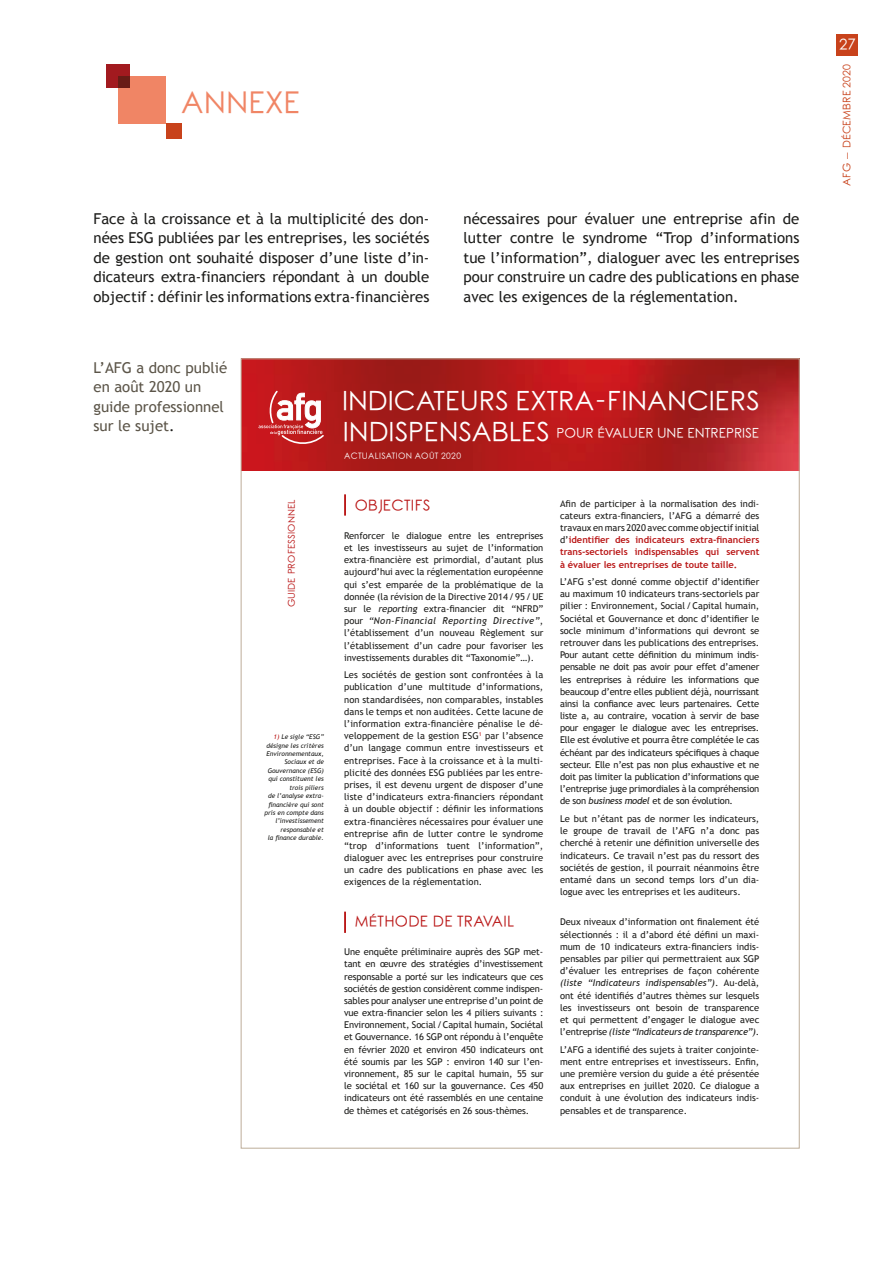
<style>
.page{position:relative;width:893px;height:1263px;background:#fff}
.page>*{position:absolute;margin:0;border:0;box-sizing:border-box;transform-origin:0 0}
.t1{font:30px "Rounded Elegance";color:#f08565}
.t2{font:26.7px "Rounded Elegance";color:#fff}
.t3{font:15px/19.5px "Trebuchet MS";color:#1d1d1b;text-align:justify}
.t4{font:15px/19.5px "Trebuchet MS";color:#5c5549}
.t5{font:15px "Rounded Elegance";letter-spacing:.02em;color:#ba1818}
.t6{font:15px "Rounded Elegance";color:#fff}
.t7{font:13.35px "Rounded Elegance";color:#fff}
.t8{font:10.5px "Rounded Elegance";letter-spacing:.01em;color:#c8421b}
.t9{font:9.3px/12.1px "Trebuchet MS";color:#1d1d1b;text-align:justify}
.t10{font:9.3px "Rounded Elegance";letter-spacing:.02em;color:#ba1818}
.t11{font:8.4px "Rounded Elegance";letter-spacing:.04em;color:#fff}
.t12{font:italic 6.6px/8.4px "Trebuchet MS";color:#1d1d1b;text-align:right}
.s1{color:#1d1d1b}
.s2{color:#ba1818}
.s3{font-size:26.7px}
.s4{font-style:italic}
.s5{font-weight:700;color:#ba1818}
</style>
<div class="page">
<div style="left:837px;top:34px;width:21px;height:21px;background:#c8421b"></div>
<div style="left:166px;top:123px;width:15px;height:16px;background:#c8421b"></div>
<div style="left:118px;top:76px;width:48px;height:47px;background:#f08565"></div>
<div style="left:106px;top:64px;width:24px;height:24px;background:#a21a1f"></div>
<div style="left:118px;top:76px;width:12px;height:12px;background:#681c16"></div>
<img style="left:243px;top:361px;width:554px;height:109px">
<svg style="left:259px;top:391px;width:65px;height:53px"></svg>
<hr style="left:344px;top:494px;width:2px;height:22px;background:#ba1818">
<hr style="left:344px;top:912px;width:2px;height:21px;background:#ba1818">
<h1 class="t1" style="left:181px;top:85px;width:120px">ANNEXE</h1>
<p class="t3" style="left:94px;top:209px;width:337px">Face à la croissance et à la multiplicité des don&shy;nées ESG publiées par les entreprises, les sociétés de gestion ont souhaité disposer d’une liste d’in&shy;dicateurs extra-financiers répondant à un double objectif : définir les informations extra-financières</p>
<p class="t3" style="left:463px;top:209px;width:337px">nécessaires pour évaluer une entreprise afin de lutter contre le syndrome “Trop d’informations tue l’information”, dialoguer avec les entreprises pour construire un cadre des publications en phase avec les exigences de la réglementation.</p>
<h3 class="t4" style="left:94px;top:358px;width:135px">L’AFG a donc publié en août 2020 un guide professionnel sur le sujet<span class="s1">.</span></h3>
<p class="t10" style="left:286px;top:607px;width:110px;rotate:-90deg">GUIDE PROFESSIONNEL</p>
<p class="t12" style="left:264px;top:732px;width:61px"><span class="s2">1)</span> Le sigle “ESG” désigne les critères<br>Environnementaux,<br>Sociaux et de<br>Gouvernance (ESG) qui constituent les trois piliers<br>de l’analyse extra&shy;financière qui sont pris en compte dans l’investissement responsable et<br>la finance durable.</p>
<h2 class="t2" style="left:342px;top:386px;width:419px">INDICATEURS EXTRA-FINANCIERS</h2>
<h3 class="t7" style="left:343px;top:425px;width:418px"><span class="s3">INDISPENSABLES</span> POUR ÉVALUER UNE ENTREPRISE</h3>
<p class="t11" style="left:344px;top:451px;width:118px">ACTUALISATION AOÛT 2020</p>
<h3 class="t5" style="left:355px;top:496px;width:77px">OBJECTIFS</h3>
<p class="t9" style="left:344px;top:530px;width:201px">Renforcer le dialogue entre les entreprises et les investisseurs au sujet de l’information extra-financière est primordial, d’autant plus aujourd’hui avec la réglementation européenne qui s’est emparée de la problématique de la donnée (la révision de la Directive 2014/95/UE sur le <span class="s4">reporting</span> extra-financier dit “NFRD” pour <span class="s4">“Non-Financial Reporting Directive”</span>, l’établissement d’un nouveau Règlement sur l’établissement d’un cadre pour favoriser les investissements durables dit “Taxonomie”…).</p>
<p class="t9" style="left:344px;top:669px;width:201px">Les sociétés de gestion sont confrontées à la publication d’une multitude d’informations, non standardisées, non comparables, instables dans le temps et non auditées. Cette lacune de l’information extra-financière pénalise le dé&shy;veloppement de la gestion ESG<sup>1</sup> par l’absence d’un langage commun entre investisseurs et entreprises. Face à la croissance et à la multi&shy;plicité des données ESG publiées par les entre&shy;prises, il est devenu urgent de disposer d’une liste d’indicateurs extra-financiers répondant à un double objectif : définir les informations extra-financières nécessaires pour évaluer une entreprise afin de lutter contre le syndrome “trop d’informations tuent l’information”, dialoguer avec les entreprises pour construire un cadre des publications en phase avec les exigences de la réglementation.</p>
<h3 class="t5" style="left:355px;top:913px;width:161px">MÉTHODE DE TRAVAIL</h3>
<p class="t9" style="left:344px;top:946px;width:201px">Une enquête préliminaire auprès des SGP met&shy;tant en œuvre des stratégies d’investissement responsable a porté sur les indicateurs que ces sociétés de gestion considèrent comme indispen&shy;sables pour analyser une entreprise d’un point de vue extra-financier selon les 4 piliers suivants :<br>Environnement, Social/Capital humain, Sociétal et Gouvernance. 16 SGP ont répondu à l’enquête en février 2020 et environ 450 indicateurs ont été soumis par les SGP : environ 140 sur l’en&shy;vironnement, 85 sur le capital humain, 55 sur le sociétal et 160 sur la gouvernance. Ces 450 indicateurs ont été rassemblés en une centaine de thèmes et catégorisés en 26 sous-thèmes.</p>
<p class="t9" style="left:560px;top:497px;width:201px">Afin de participer à la normalisation des indi&shy;cateurs extra-financiers, l’AFG a démarré des travaux en mars 2020 avec comme objectif initial d’<span class="s5">identifier des indicateurs extra-financiers trans-sectoriels indispensables qui servent à évaluer les entreprises de toute taille.</span></p>
<p class="t9" style="left:560px;top:576px;width:201px">L’AFG s’est donné comme objectif d’identifier au maximum 10 indicateurs trans-sectoriels par pilier : Environnement, Social/Capital humain, Sociétal et Gouvernance et donc d’identifier le socle minimum d’informations qui devront se retrouver dans les publications des entreprises.<br>Pour autant cette définition du minimum indis&shy;pensable ne doit pas avoir pour effet d’amener les entreprises à réduire les informations que beaucoup d’entre elles publient déjà, nourrissant ainsi la confiance avec leurs partenaires. Cette liste a, au contraire, vocation à servir de base pour engager le dialogue avec les entreprises.<br>Elle est évolutive et pourra être complétée le cas échéant par des indicateurs spécifiques à chaque secteur. Elle n’est pas non plus exhaustive et ne doit pas limiter la publication d’informations que l’entreprise juge primordiales à la compréhension de son <span class="s4">business model</span> et de son évolution.</p>
<p class="t9" style="left:560px;top:813px;width:201px">Le but n’étant pas de normer les indicateurs, le groupe de travail de l’AFG n’a donc pas cherché à retenir une définition universelle des indicateurs. Ce travail n’est pas du ressort des sociétés de gestion, il pourrait néanmoins être entamé dans un second temps lors d’un dia&shy;logue avec les entreprises et les auditeurs.</p>
<p class="t9" style="left:560px;top:916px;width:201px">Deux niveaux d’information ont finalement été sélectionnés : il a d’abord été défini un maxi&shy;mum de 10 indicateurs extra-financiers indis&shy;pensables par pilier qui permettraient aux SGP d’évaluer les entreprises de façon cohérente <span class="s4">(liste “Indicateurs indispensables”)</span>. Au-delà, ont été identifiés d’autres thèmes sur lesquels les investisseurs ont besoin de transparence et qui permettent d’engager le dialogue avec l’entreprise <span class="s4">(liste “Indicateurs de transparence”)</span>.</p>
<p class="t9" style="left:560px;top:1043px;width:201px">L’AFG a identifié des sujets à traiter conjointe&shy;ment entre entreprises et investisseurs. Enfin, une première version du guide a été présentée aux entreprises en juillet 2020. Ce dialogue a conduit à une évolution des indicateurs indis&shy;pensables et de transparence.</p>
<h3 class="t6" style="left:839px;top:35px;width:18px">27</h3>
<p class="t8" style="left:841px;top:186px;width:123px;rotate:-90deg">AFG – DÉCEMBRE 2020</p>
</div>
